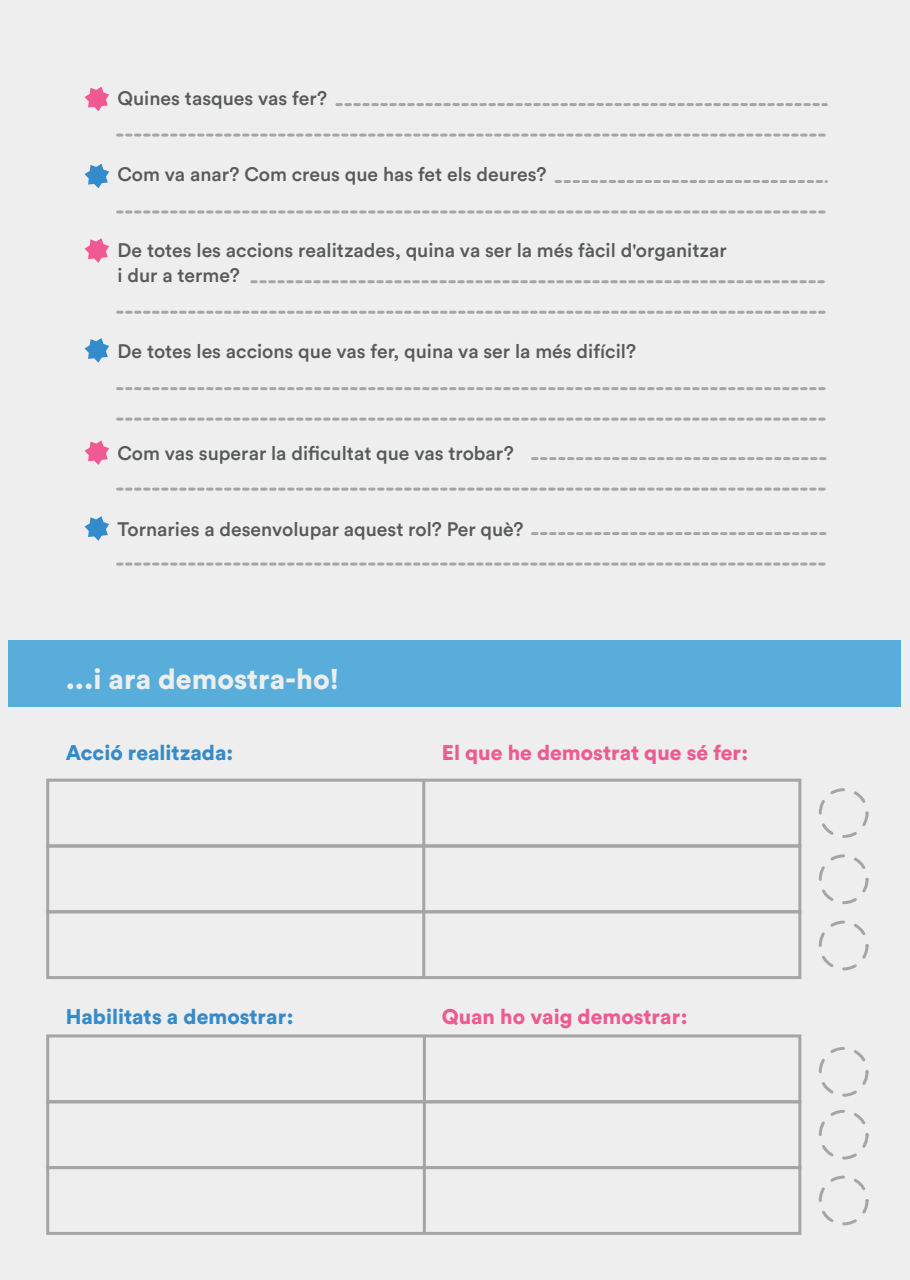
<style>
.page{position:relative;width:910px;height:1280px;background:#edeeed}
.page>*{position:absolute;margin:0;border:0;box-sizing:border-box;transform-origin:0 0}
.t1{font:900 28.35px "Circular Std";color:#edeeed}
.t2{font:900 21px "Circular Std";color:#f05992}
.t3{font:900 21px "Circular Std";color:#338bcb}
.t4{font:500 19.35px/25.3px "Circular Std";color:#575a5b}
</style>
<div class="page">
<div style="left:819px;top:788px;width:49px;height:50px;border:3px dashed #a5a4a7;border-radius:50%"></div>
<div style="left:819px;top:854px;width:49px;height:50px;border:3px dashed #a5a4a7;border-radius:50%"></div>
<div style="left:819px;top:921px;width:49px;height:49px;border:3px dashed #a5a4a7;border-radius:50%"></div>
<div style="left:819px;top:1047px;width:49px;height:50px;border:3px dashed #a5a4a7;border-radius:50%"></div>
<div style="left:819px;top:1110px;width:49px;height:49px;border:3px dashed #a5a4a7;border-radius:50%"></div>
<div style="left:819px;top:1175px;width:49px;height:50px;border:3px dashed #a5a4a7;border-radius:50%"></div>
<div style="left:46px;top:779px;width:755px;height:68px;border:3px solid #a5a4a7"></div>
<div style="left:46px;top:844px;width:755px;height:69px;border:3px solid #a5a4a7"></div>
<div style="left:46px;top:910px;width:755px;height:69px;border:3px solid #a5a4a7"></div>
<div style="left:46px;top:1034px;width:755px;height:69px;border:3px solid #a5a4a7"></div>
<div style="left:46px;top:1100px;width:755px;height:69px;border:3px solid #a5a4a7"></div>
<div style="left:46px;top:1166px;width:755px;height:69px;border:3px solid #a5a4a7"></div>
<hr style="left:422px;top:781px;width:3px;height:196px;background:#a5a4a7">
<hr style="left:423px;top:1036px;width:3px;height:197px;background:#a5a4a7">
<svg style="left:337px;top:103px;width:489px;height:3px"></svg>
<svg style="left:118px;top:134px;width:708px;height:3px"></svg>
<svg style="left:556px;top:180px;width:270px;height:3px"></svg>
<svg style="left:118px;top:210px;width:708px;height:3px"></svg>
<svg style="left:252px;top:280px;width:573px;height:3px"></svg>
<svg style="left:118px;top:311px;width:708px;height:3px"></svg>
<svg style="left:532px;top:457px;width:294px;height:3px"></svg>
<svg style="left:118px;top:488px;width:708px;height:3px"></svg>
<svg style="left:532px;top:532px;width:294px;height:3px"></svg>
<svg style="left:118px;top:563px;width:708px;height:3px"></svg>
<svg style="left:118px;top:387px;width:708px;height:3px"></svg>
<svg style="left:118px;top:418px;width:708px;height:3px"></svg>
<svg style="left:85px;top:87px;width:24px;height:24px"></svg>
<svg style="left:85px;top:164px;width:24px;height:24px"></svg>
<svg style="left:85px;top:238px;width:24px;height:25px"></svg>
<svg style="left:85px;top:338px;width:24px;height:25px"></svg>
<svg style="left:85px;top:440px;width:24px;height:25px"></svg>
<svg style="left:85px;top:516px;width:24px;height:25px"></svg>
<div style="left:9px;top:640px;width:892px;height:66px;background:#59adda"></div>
<p class="t4" style="left:118px;top:85px;width:211px">Quines tasques vas fer?</p>
<p class="t4" style="left:118px;top:161px;width:431px">Com va anar? Com creus que has fet els deures?</p>
<p class="t4" style="left:118px;top:237px;width:611px">De totes les accions realitzades, quina va ser la més fàcil d'organitzar i dur a terme?</p>
<p class="t4" style="left:118px;top:338px;width:520px">De totes les accions que vas fer, quina va ser la més difícil?</p>
<p class="t4" style="left:118px;top:440px;width:398px">Com vas superar la dificultat que vas trobar?</p>
<p class="t4" style="left:118px;top:516px;width:407px">Tornaries a desenvolupar aquest rol? Per què?</p>
<h1 class="t1" style="left:66px;top:660px;width:275px">...i ara demostra-ho!</h1>
<p class="t3" style="left:66px;top:739px;width:169px">Acció realitzada:</p>
<p class="t2" style="left:442px;top:739px;width:308px">El que he demostrat que sé fer:</p>
<p class="t3" style="left:66px;top:1002px;width:229px">Habilitats a demostrar:</p>
<p class="t2" style="left:442px;top:1002px;width:247px">Quan ho vaig demostrar:</p>
</div>
